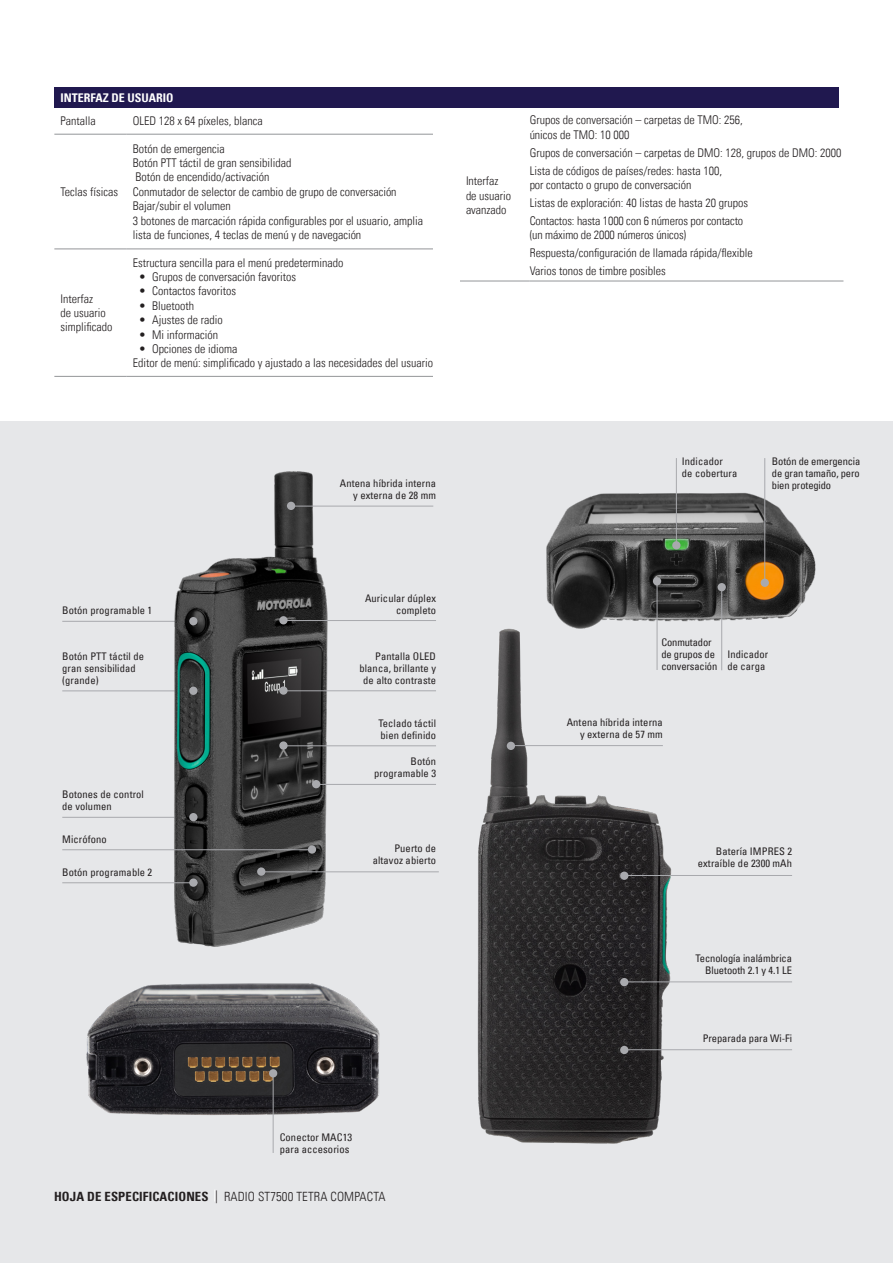
<style>
.page{position:relative;width:893px;height:1263px;background:#fff}
.page>*{position:absolute;margin:0;border:0;box-sizing:border-box;transform-origin:0 0}
.t1{font:300 condensed 12.75px "Univers LT";letter-spacing:.01em;color:#231f20}
.t2{font:300 condensed 12px/14.4px "Univers LT";color:#231f20}
.t3{font:700 condensed 12px "Univers LT";color:#fff}
.t4{font:condensed 10.5px/12px "Univers LT";letter-spacing:.01em;color:#231f20;text-align:right}
.t5{font:condensed 10.5px/12px "Univers LT";letter-spacing:-.01em;color:#231f20}
.s1{font-weight:700}
</style>
<div class="page">
<div style="left:0;top:422px;width:893px;height:841px;background:#e6e7e9"></div>
<hr style="left:54px;top:134px;width:73px;height:1px;background:#939598">
<hr style="left:127px;top:134px;width:306px;height:1px;background:#939598">
<hr style="left:54px;top:249px;width:73px;height:1px;background:#939598">
<hr style="left:127px;top:249px;width:306px;height:1px;background:#939598">
<hr style="left:54px;top:376px;width:73px;height:1px;background:#939598">
<hr style="left:127px;top:376px;width:306px;height:1px;background:#939598">
<hr style="left:460px;top:281px;width:70px;height:1px;background:#939598">
<hr style="left:530px;top:281px;width:313px;height:1px;background:#939598">
<div style="left:54px;top:87px;width:785px;height:21px;background:#20184f"></div>
<img style="left:546px;top:480px;width:270px;height:173px">
<div style="left:761px;top:579px;width:8px;height:8px;background:#a8a9ad;border-radius:50%"></div>
<div style="left:653px;top:577px;width:8px;height:8px;background:#a8a9ad;border-radius:50%"></div>
<div style="left:718px;top:583px;width:8px;height:8px;background:#a8a9ad;border-radius:50%"></div>
<div style="left:672px;top:541px;width:8px;height:8px;background:#a8a9ad;border-radius:50%"></div>
<hr style="left:764px;top:458px;width:1px;height:125px;background:#a8a9ad">
<hr style="left:657px;top:583px;width:1px;height:87px;background:#a8a9ad">
<hr style="left:721px;top:589px;width:1px;height:81px;background:#a8a9ad">
<hr style="left:676px;top:458px;width:1px;height:87px;background:#a8a9ad">
<img style="left:477px;top:604px;width:215px;height:540px">
<hr style="left:515px;top:745px;width:148px;height:1px;background:#a8a9ad">
<hr style="left:624px;top:875px;width:168px;height:1px;background:#a8a9ad">
<hr style="left:624px;top:982px;width:168px;height:1px;background:#a8a9ad">
<hr style="left:624px;top:1049px;width:168px;height:1px;background:#a8a9ad">
<div style="left:507px;top:742px;width:8px;height:8px;background:#a8a9ad;border-radius:50%"></div>
<div style="left:620px;top:871px;width:8px;height:9px;background:#a8a9ad;border-radius:50%"></div>
<div style="left:620px;top:978px;width:8px;height:8px;background:#a8a9ad;border-radius:50%"></div>
<div style="left:620px;top:1046px;width:8px;height:8px;background:#a8a9ad;border-radius:50%"></div>
<hr style="left:62px;top:691px;width:136px;height:1px;background:#a8a9ad">
<hr style="left:62px;top:621px;width:136px;height:1px;background:#a8a9ad">
<hr style="left:62px;top:817px;width:136px;height:1px;background:#a8a9ad">
<img style="left:146px;top:471px;width:222px;height:476px">
<hr style="left:62px;top:882px;width:136px;height:1px;background:#a8a9ad">
<hr style="left:261px;top:871px;width:178px;height:1px;background:#a8a9ad">
<hr style="left:62px;top:849px;width:250px;height:1px;background:#a8a9ad">
<hr style="left:281px;top:745px;width:155px;height:1px;background:#a8a9ad">
<hr style="left:316px;top:784px;width:120px;height:1px;background:#a8a9ad">
<hr style="left:281px;top:690px;width:155px;height:1px;background:#a8a9ad">
<hr style="left:281px;top:620px;width:155px;height:1px;background:#a8a9ad">
<hr style="left:289px;top:506px;width:144px;height:1px;background:#a8a9ad">
<div style="left:189px;top:686px;width:9px;height:9px;background:#a8a9ad;border-radius:50%"></div>
<div style="left:189px;top:617px;width:9px;height:8px;background:#a8a9ad;border-radius:50%"></div>
<div style="left:189px;top:813px;width:9px;height:8px;background:#a8a9ad;border-radius:50%"></div>
<div style="left:189px;top:878px;width:9px;height:9px;background:#a8a9ad;border-radius:50%"></div>
<div style="left:257px;top:867px;width:8px;height:9px;background:#a8a9ad;border-radius:50%"></div>
<div style="left:308px;top:845px;width:8px;height:9px;background:#a8a9ad;border-radius:50%"></div>
<div style="left:279px;top:741px;width:9px;height:9px;background:#a8a9ad;border-radius:50%"></div>
<div style="left:312px;top:780px;width:8px;height:8px;background:#a8a9ad;border-radius:50%"></div>
<div style="left:279px;top:686px;width:9px;height:9px;background:#a8a9ad;border-radius:50%"></div>
<div style="left:279px;top:616px;width:9px;height:8px;background:#a8a9ad;border-radius:50%"></div>
<div style="left:287px;top:502px;width:8px;height:8px;background:#a8a9ad;border-radius:50%"></div>
<img style="left:86px;top:983px;width:294px;height:140px">
<div style="left:269px;top:1069px;width:8px;height:8px;background:#a8a9ad;border-radius:50%"></div>
<hr style="left:273px;top:1073px;width:1px;height:80px;background:#a8a9ad">
<p class="t3" style="left:60px;top:90px;width:115px">INTERFAZ DE USUARIO</p>
<p class="t2" style="left:60px;top:114px;width:37px">Pantalla</p>
<p class="t2" style="left:133px;top:114px;width:131px">OLED 128 x 64 píxeles, blanca</p>
<p class="t2" style="left:60px;top:184px;width:59px">Teclas físicas</p>
<p class="t2" style="left:60px;top:291px;width:53px">Interfaz<br>de usuario simplificado</p>
<p class="t2" style="left:133px;top:141px;width:93px">Botón de emergencia</p>
<p class="t2" style="left:133px;top:156px;width:160px">Botón PTT táctil de gran sensibilidad</p>
<p class="t2" style="left:135px;top:170px;width:135px">Botón de encendido/activación</p>
<p class="t2" style="left:133px;top:184px;width:265px">Conmutador de selector de cambio de grupo de conversación</p>
<p class="t2" style="left:133px;top:199px;width:99px">Bajar/subir el volumen</p>
<p class="t2" style="left:133px;top:213px;width:292px">3 botones de marcación rápida configurables por el usuario, amplia lista de funciones, 4 teclas de menú y de navegación</p>
<p class="t2" style="left:133px;top:255px;width:212px">Estructura sencilla para el menú predeterminado</p>
<p class="t2" style="left:139px;top:270px;width:159px">• Grupos de conversación favoritos</p>
<p class="t2" style="left:139px;top:284px;width:99px">• Contactos favoritos</p>
<p class="t2" style="left:139px;top:298px;width:57px">• Bluetooth</p>
<p class="t2" style="left:139px;top:313px;width:86px">• Ajustes de radio</p>
<p class="t2" style="left:139px;top:327px;width:81px">• Mi información</p>
<p class="t2" style="left:139px;top:342px;width:100px">• Opciones de idioma</p>
<p class="t2" style="left:133px;top:356px;width:302px">Editor de menú: simplificado y ajustado a las necesidades del usuario</p>
<p class="t2" style="left:466px;top:174px;width:47px">Interfaz de usuario avanzado</p>
<p class="t2" style="left:530px;top:113px;width:215px">Grupos de conversación – carpetas de TMO: 256, únicos de TMO: 10 000</p>
<p class="t2" style="left:530px;top:145px;width:313px">Grupos de conversación – carpetas de DMO: 128, grupos de DMO: 2000</p>
<p class="t2" style="left:530px;top:163px;width:194px">Lista de códigos de países/redes: hasta 100, por contacto o grupo de conversación</p>
<p class="t2" style="left:530px;top:195px;width:220px">Listas de exploración: 40 listas de hasta 20 grupos</p>
<p class="t2" style="left:530px;top:213px;width:215px">Contactos: hasta 1000 con 6 números por contacto (un máximo de 2000 números únicos)</p>
<p class="t2" style="left:530px;top:246px;width:225px">Respuesta/configuración de llamada rápida/flexible</p>
<p class="t2" style="left:530px;top:264px;width:138px">Varios tonos de timbre posibles</p>
<p class="t4" style="left:340px;top:477px;width:98px">Antena híbrida interna y externa de 28 mm</p>
<p class="t4" style="left:682px;top:455px;width:57px;text-align:left">Indicador<br>de cobertura</p>
<p class="t4" style="left:772px;top:455px;width:90px;text-align:justify">Botón de emergencia de gran tamaño, pero bien protegido</p>
<p class="t4" style="left:62px;top:604px;width:91px">Botón programable 1</p>
<p class="t4" style="left:62px;top:650px;width:83px;text-align:left">Botón PTT táctil de gran sensibilidad (grande)</p>
<p class="t4" style="left:62px;top:788px;width:83px;text-align:left">Botones de control de volumen</p>
<p class="t4" style="left:62px;top:833px;width:46px">Micrófono</p>
<p class="t4" style="left:62px;top:866px;width:91px">Botón programable 2</p>
<p class="t4" style="left:365px;top:592px;width:72px">Auricular dúplex completo</p>
<p class="t4" style="left:359px;top:650px;width:78px">Pantalla OLED blanca, brillante y de alto contraste</p>
<p class="t4" style="left:378px;top:717px;width:59px;text-align:left">Teclado táctil bien definido</p>
<p class="t4" style="left:374px;top:755px;width:63px">Botón programable 3</p>
<p class="t4" style="left:373px;top:842px;width:65px">Puerto de altavoz abierto</p>
<p class="t4" style="left:280px;top:1131px;width:74px;text-align:left">Conector MAC13 para accesorios</p>
<p class="t1" style="left:54px;top:1189px;width:333px"><span class="s1">HOJA DE ESPECIFICACIONES</span> | RADIO ST7500 TETRA COMPACTA</p>
<p class="t5" style="left:661px;top:636px;width:57px">Conmutador de grupos de conversación</p>
<p class="t4" style="left:727px;top:648px;width:43px;text-align:left">Indicador de carga</p>
<p class="t4" style="left:567px;top:716px;width:98px">Antena híbrida interna y externa de 57 mm</p>
<p class="t4" style="left:698px;top:845px;width:96px">Batería IMPRES 2 extraíble de 2300 mAh</p>
<p class="t4" style="left:695px;top:952px;width:98px">Tecnología inalámbrica<br>Bluetooth 2.1 y 4.1 LE</p>
<p class="t4" style="left:703px;top:1032px;width:91px">Preparada para Wi-Fi</p>
</div>
